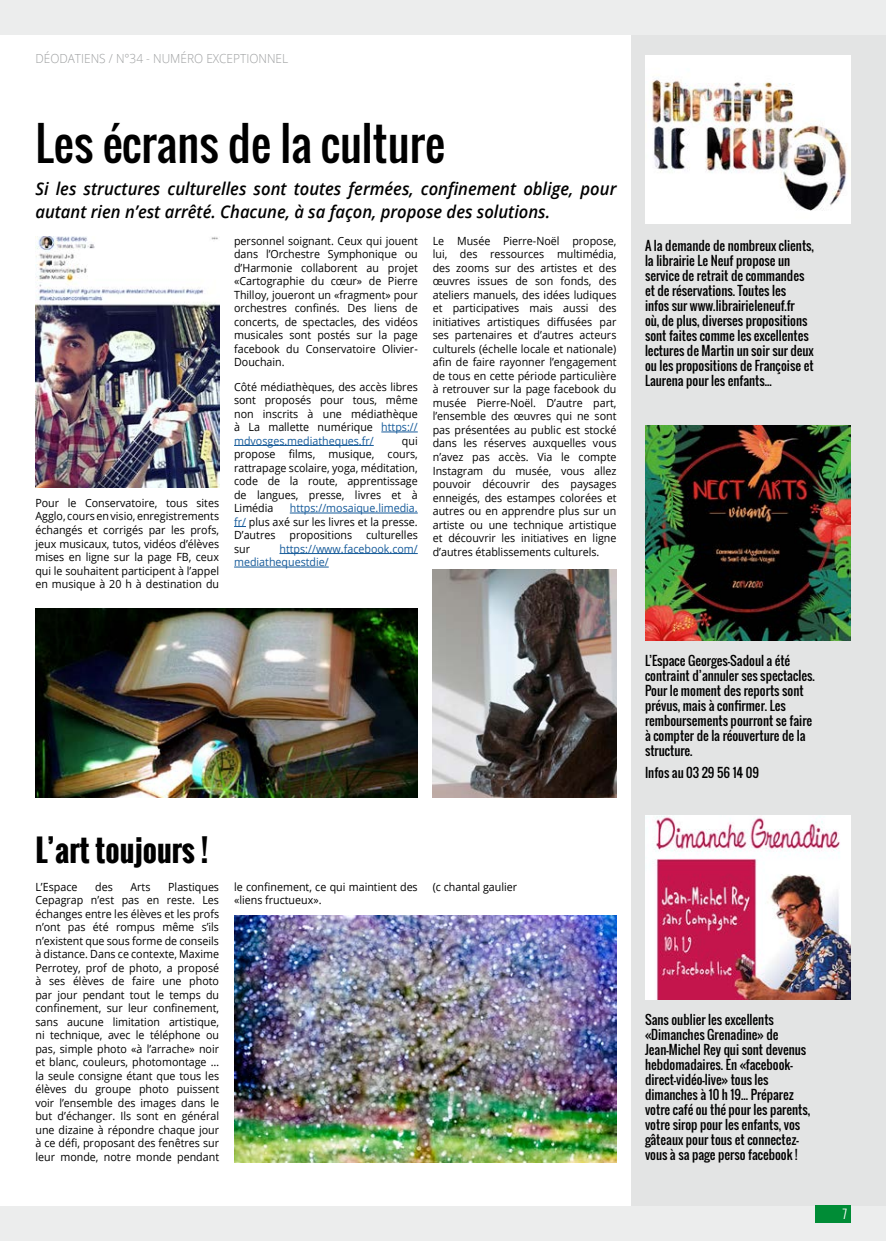
<style>
.page{position:relative;width:886px;height:1241px;background:#fff}
.page>*{position:absolute;margin:0;border:0;box-sizing:border-box;transform-origin:0 0}
.t1{font:45px "Oswald";color:#000}
.t2{font:700 30px "Oswald";color:#000}
.t3{font:italic 600 17.5px/22.5px "Open Sans";color:#000;scale:.95 1}
.t4{font:12.5px/15px "Oswald";color:#000}
.t5{font:300 12.5px "Open Sans";color:#9c9e9f;scale:.95 1}
.t6{font:300 12.5px "Oswald";color:#fff}
.t7{font:11.25px/13.5px "Open Sans";color:#000;text-align:justify;scale:.95 1}
.t8{font:11.25px/13.5px "Open Sans";color:#165b9a;scale:.95 1}
.s1{color:#165b9a}
</style>
<div class="page">
<div style="left:0;top:0;width:886px;height:1240px;background:#eceded"></div>
<div style="left:0;top:35px;width:850px;height:1170px;background:#fff"></div>
<hr style="left:381px;top:431px;width:37px;height:1px;background:#165b9a">
<hr style="left:234px;top:445px;width:140px;height:1px;background:#165b9a">
<hr style="left:290px;top:512px;width:128px;height:1px;background:#165b9a">
<svg style="left:234px;top:526px;width:12px;height:1px"></svg>
<hr style="left:279px;top:553px;width:139px;height:1px;background:#165b9a">
<hr style="left:234px;top:566px;width:95px;height:1px;background:#165b9a">
<div style="left:631px;top:35px;width:255px;height:1170px;background:#e3e4e4"></div>
<img style="left:645px;top:55px;width:205px;height:168px">
<img style="left:645px;top:425px;width:205px;height:215px">
<img style="left:645px;top:815px;width:205px;height:184px">
<img style="left:433px;top:569px;width:183px;height:228px">
<img style="left:35px;top:236px;width:184px;height:251px">
<img style="left:35px;top:608px;width:383px;height:189px">
<img style="left:234px;top:915px;width:382px;height:247px">
<div style="left:815px;top:1205px;width:35px;height:17px;background:#008c36"></div>
<p class="t5" style="left:35px;top:50px;width:268px">DÉODATIENS / N°34 - NUMÉRO EXCEPTIONNEL</p>
<h1 class="t1" style="left:35px;top:110px;width:411px">Les écrans de la culture</h1>
<h3 class="t3" style="left:35px;top:177px;width:613px">Si les structures culturelles sont toutes fermées, confinement oblige, pour autant rien n’est arrêté. Chacune, à sa façon, propose des solutions.</h3>
<p class="t7" style="left:35px;top:496px;width:195px">Pour le Conservatoire, tous sites Agglo, cours en visio, enregistrements échangés et corrigés par les profs, jeux musicaux, tutos, vidéos d’élèves mises en ligne sur la page FB, ceux qui le souhaitent participent à l’appel en musique à 20 h à destination du</p>
<p class="t7" style="left:234px;top:234px;width:195px">personnel soignant. Ceux qui jouent dans l’Orchestre Symphonique ou d’Harmonie collaborent au projet «Cartographie du cœur» de Pierre Thilloy, joueront un «fragment» pour orchestres confinés. Des liens de concerts, de spectacles, des vidéos musicales sont postés sur la page facebook du Conservatoire Olivier-Douchain.</p>
<p class="t7" style="left:234px;top:379px;width:195px">Côté médiathèques, des accès libres sont proposés pour tous, même non inscrits à une médiathèque à La mallette numérique <span class="s1">https:// mdvosges.mediatheques.fr/</span></p>
<p class="t7" style="left:234px;top:433px;width:195px;text-indent:168px">qui propose films, musique, cours, rattrapage scolaire, yoga, méditation, code de la route, apprentissage de langues, presse, livres et à Limédia</p>
<p class="t7" style="left:234px;top:501px;width:195px;text-indent:56px"><span class="s1">https://mosaique.limedia. fr/</span> plus axé sur les livres et la presse.<br>D’autres propositions culturelles sur</p>
<p class="t8" style="left:234px;top:541px;width:195px;text-indent:45px">https://www.facebook.com/ mediathequestdie/</p>
<p class="t7" style="left:433px;top:234px;width:195px">Le Musée Pierre-Noël propose, lui, des ressources multimédia, des zooms sur des artistes et des œuvres issues de son fonds, des ateliers manuels, des idées ludiques et participatives mais aussi des initiatives artistiques diffusées par ses partenaires et d’autres acteurs culturels (échelle locale et nationale) afin de faire rayonner l’engagement de tous en cette période particulière à retrouver sur la page facebook du musée Pierre-Noël. D’autre part, l’ensemble des œuvres qui ne sont pas présentées au public est stocké dans les réserves auxquelles vous n’avez pas accès. Via le compte Instagram du musée, vous allez pouvoir découvrir des paysages enneigés, des estampes colorées et autres ou en apprendre plus sur un artiste ou une technique artistique et découvrir les initiatives en ligne d’autres établissements culturels.</p>
<h2 class="t2" style="left:35px;top:827px;width:175px">L’art toujours !</h2>
<p class="t7" style="left:35px;top:879px;width:46px">L’Espace</p>
<p class="t7" style="left:95px;top:879px;width:20px">des</p>
<p class="t7" style="left:130px;top:879px;width:23px">Arts</p>
<p class="t7" style="left:35px;top:879px;width:195px;text-indent:133px">Plastiques Cepagrap n’est pas en reste. Les échanges entre les élèves et les profs n’ont pas été rompus même s’ils n’existent que sous forme de conseils à distance. Dans ce contexte, Maxime Perrotey, prof de photo, a proposé à ses élèves de faire une photo par jour pendant tout le temps du confinement, sur leur confinement, sans aucune limitation artistique, ni technique, avec le téléphone ou pas, simple photo «à l’arrache» noir et blanc, couleurs, photomontage … la seule consigne étant que tous les élèves du groupe photo puissent voir l’ensemble des images dans le but d’échanger. Ils sont en général une dizaine à répondre chaque jour à ce défi, proposant des fenêtres sur leur monde, notre monde pendant</p>
<p class="t7" style="left:234px;top:879px;width:195px">le confinement, ce qui maintient des «liens fructueux».</p>
<p class="t7" style="left:433px;top:879px;width:90px">(c chantal gaulier</p>
<p class="t4" style="left:645px;top:238px;width:171px">A la demande de nombreux clients, la librairie Le Neuf propose un service de retrait de commandes et de réservations. Toutes les<br>infos sur www.librairieleneuf.fr<br>où, de plus, diverses propositions sont faites comme les excellentes lectures de Martin un soir sur deux ou les propositions de Françoise et<br>Laurena pour les enfants...</p>
<p class="t4" style="left:645px;top:653px;width:171px">L’Espace Georges-Sadoul a été contraint d’annuler ses spectacles.<br>Pour le moment des reports sont prévus, mais à confirmer. Les remboursements pourront se faire à compter de la réouverture de la structure.</p>
<p class="t4" style="left:645px;top:765px;width:116px">Infos au 03 29 56 14 09</p>
<p class="t4" style="left:645px;top:1011px;width:167px">Sans oublier les excellents «Dimanches Grenadine» de<br>Jean-Michel Rey qui sont devenus hebdomadaires. En «facebook&shy;direct-vidéo-live» tous les dimanches à 10 h 19... Préparez votre café ou thé pour les parents, votre sirop pour les enfants, vos gâteaux pour tous et connectez&shy;vous à sa page perso facebook !</p>
<p class="t6" style="left:843px;top:1204px;width:6px">7</p>
</div>
